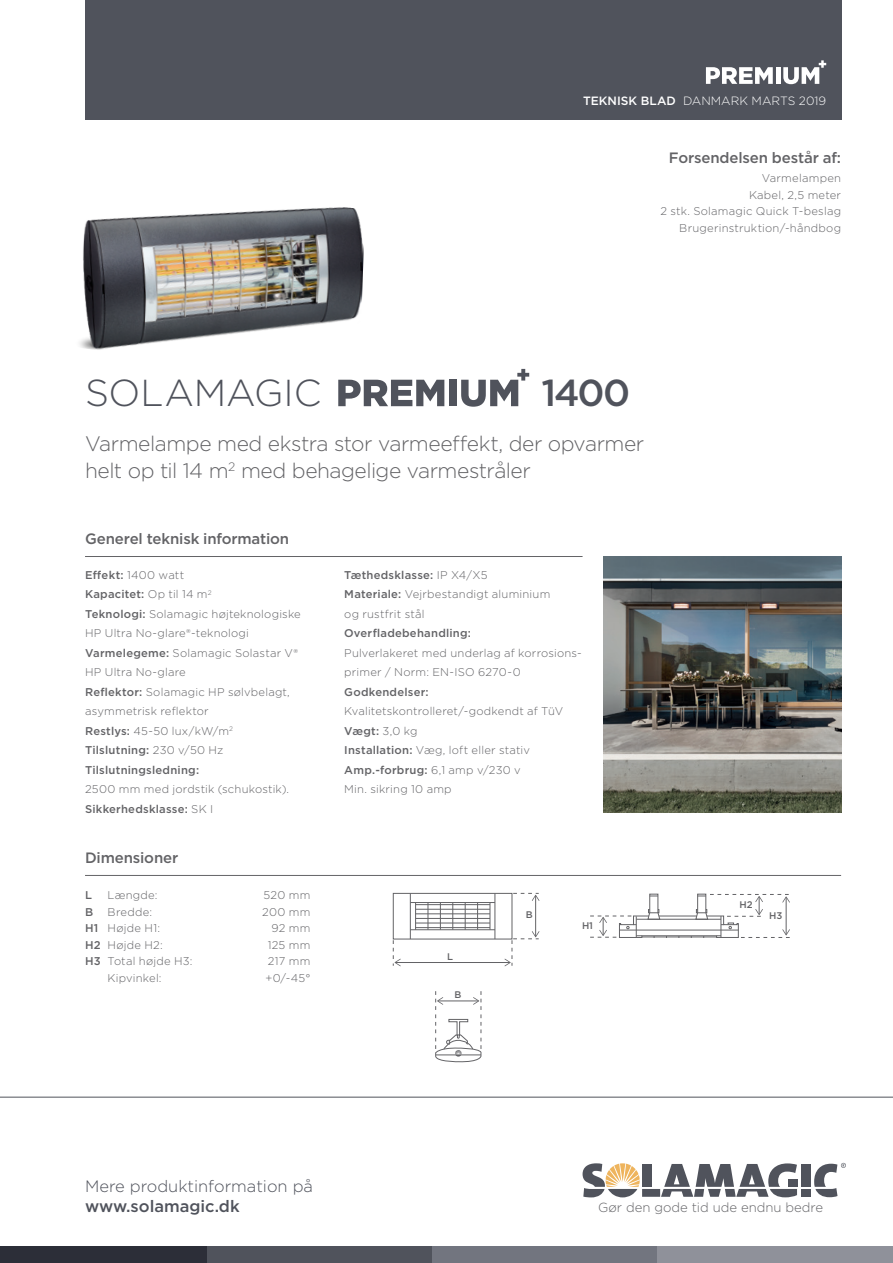
<style>
.page{position:relative;width:893px;height:1263px;background:#fff}
.page>*{position:absolute;margin:0;border:0;box-sizing:border-box;transform-origin:0 0}
.t1{font:300 37.5px "Gotham";letter-spacing:-.005em;color:#50535c}
.t2{font:500 37.5px "Gotham";color:#50535c}
.t3{font:300 21px "Gotham";letter-spacing:-.02em;color:#636366}
.t4{font:300 16.5px "Gotham";color:#50535c}
.t5{font:500 16.5px "Gotham";color:#50535c}
.t6{font:500 15px "Gotham";letter-spacing:-.01em;color:#636366}
.t7{font:300 13.2px "Gotham";color:#636366}
.t8{font:300 12px "Gotham";color:#fff}
.t9{font:300 11.25px/19.5px "Gotham";letter-spacing:.02em;color:#636366}
.t10{font:500 11.25px "Gotham";letter-spacing:.02em;color:#636366}
.t11{font:500 9.6px "Gotham";color:#636366}
.s1{font-weight:500}
.s2{font-weight:300}
</style>
<div class="page">
<div style="left:85px;top:0;width:756px;height:120px;background:#50535c"></div>
<svg style="left:706px;top:67px;width:67px;height:17px"></svg>
<hr style="left:776px;top:67px;width:4px;height:17px;background:#fff">
<svg style="left:783px;top:60px;width:43px;height:24px"></svg>
<svg style="left:583px;top:1163px;width:57px;height:34px"></svg>
<div style="left:642px;top:1164px;width:9px;height:23px;background:#50535c"></div>
<div style="left:642px;top:1189px;width:18px;height:8px;background:#50535c"></div>
<svg style="left:661px;top:1163px;width:136px;height:34px"></svg>
<div style="left:788px;top:1179px;width:9px;height:8px;background:#50535c"></div>
<div style="left:801px;top:1164px;width:9px;height:23px;background:#50535c"></div>
<div style="left:801px;top:1189px;width:9px;height:8px;background:#50535c"></div>
<svg style="left:814px;top:1163px;width:32px;height:34px"></svg>
<div style="left:656px;top:1246px;width:237px;height:17px;background:#8f919a"></div>
<div style="left:0;top:1246px;width:212px;height:17px;background:#2c2e38"></div>
<div style="left:207px;top:1246px;width:225px;height:17px;background:#50535c"></div>
<div style="left:432px;top:1246px;width:224px;height:17px;background:#72757f"></div>
<hr style="left:0;top:1097px;width:893px;height:1px;background:#50535c">
<svg style="left:338px;top:380px;width:106px;height:26px"></svg>
<div style="left:449px;top:380px;width:8px;height:26px;background:#50535c"></div>
<svg style="left:461px;top:369px;width:68px;height:38px"></svg>
<img style="left:79px;top:207px;width:286px;height:175px">
<hr style="left:85px;top:875px;width:756px;height:1px;background:#636366">
<svg style="left:392px;top:893px;width:147px;height:73px"></svg>
<svg style="left:435px;top:991px;width:47px;height:71px"></svg>
<svg style="left:590px;top:893px;width:200px;height:45px"></svg>
<hr style="left:659px;top:916px;width:38px;height:1px;background:#636366">
<hr style="left:85px;top:556px;width:498px;height:1px;background:#636366">
<img style="left:604px;top:556px;width:237px;height:257px">
<p class="t8" style="left:583px;top:93px;width:245px"><span class="s1">TEKNISK BLAD</span> DANMARK MARTS 2019</p>
<p class="t6" style="left:669px;top:148px;width:174px">Forsendelsen består af:</p>
<p class="t9" style="left:762px;top:168px;width:81px">Varmelampen</p>
<p class="t9" style="left:749px;top:185px;width:94px">Kabel, 2,5 meter</p>
<p class="t9" style="left:660px;top:201px;width:182px">2 stk. Solamagic Quick T-beslag</p>
<p class="t9" style="left:679px;top:218px;width:163px">Brugerinstruktion/-håndbog</p>
<p class="t1" style="left:85px;top:369px;width:238px">SOLAMAGIC</p>
<p class="t2" style="left:542px;top:368px;width:90px">1400</p>
<p class="t3" style="left:85px;top:430px;width:561px">Varmelampe med ekstra stor varmeeffekt, der opvarmer</p>
<p class="t3" style="left:85px;top:457px;width:447px">helt op til 14 m<sup>2</sup> med behagelige varmestråler</p>
<p class="t6" style="left:85px;top:528px;width:206px">Generel teknisk information</p>
<p class="t9" style="left:85px;top:565px;width:101px"><span class="s1">Effekt:</span> 1400 watt</p>
<p class="t10" style="left:85px;top:587px;width:128px">Kapacitet: <span class="s2">Op til 14 m</span><sup>2</sup></p>
<p class="t9" style="left:85px;top:604px;width:217px"><span class="s1">Teknologi:</span> Solamagic højteknologiske<br>HP Ultra No-glare®-teknologi<br><span class="s1">Varmelegeme:</span> Solamagic Solastar V®<br>HP Ultra No-glare</p>
<p class="t9" style="left:85px;top:682px;width:206px"><span class="s1">Reflektor:</span> Solamagic HP sølvbelagt, asymmetrisk reflektor</p>
<p class="t9" style="left:85px;top:721px;width:150px"><span class="s1">Restlys:</span> 45-50 lux/kW/m<sup>2</sup></p>
<p class="t10" style="left:85px;top:743px;width:140px">Tilslutning: <span class="s2">230 v/50 Hz</span></p>
<p class="t9" style="left:85px;top:760px;width:206px"><span class="s1">Tilslutningsledning:<br></span>2500 mm med jordstik (schukostik).</p>
<p class="t10" style="left:85px;top:802px;width:130px">Sikkerhedsklasse: <span class="s2">SK I</span></p>
<p class="t6" style="left:85px;top:847px;width:95px">Dimensioner</p>
<p class="t10" style="left:85px;top:888px;width:8px">L</p>
<p class="t9" style="left:108px;top:885px;width:52px">Længde:</p>
<p class="t9" style="left:264px;top:885px;width:48px">520 mm</p>
<p class="t10" style="left:85px;top:904px;width:10px">B</p>
<p class="t9" style="left:108px;top:902px;width:46px">Bredde:</p>
<p class="t9" style="left:262px;top:902px;width:50px">200 mm</p>
<p class="t9" style="left:85px;top:918px;width:77px"><span class="s1">H1</span> Højde H1:</p>
<p class="t9" style="left:271px;top:918px;width:41px">92 mm</p>
<p class="t9" style="left:85px;top:935px;width:79px"><span class="s1">H2</span> Højde H2:</p>
<p class="t9" style="left:268px;top:935px;width:44px">125 mm</p>
<p class="t9" style="left:85px;top:951px;width:109px"><span class="s1">H3</span> Total højde H3:</p>
<p class="t9" style="left:268px;top:951px;width:44px">217 mm</p>
<p class="t9" style="left:108px;top:968px;width:56px">Kipvinkel:</p>
<p class="t9" style="left:265px;top:968px;width:46px">+0/-45°</p>
<p class="t10" style="left:344px;top:568px;width:145px">Tæthedsklasse: <span class="s2">IP X4/X5</span></p>
<p class="t9" style="left:344px;top:584px;width:208px"><span class="s1">Materiale:</span> Vejrbestandigt aluminium og rustfrit stål</p>
<p class="t10" style="left:344px;top:626px;width:128px">Overfladebehandling:</p>
<p class="t9" style="left:344px;top:643px;width:239px">Pulverlakeret med underlag af korrosions&shy;primer / Norm: EN-ISO 6270-0</p>
<p class="t10" style="left:344px;top:685px;width:86px">Godkendelser:</p>
<p class="t9" style="left:344px;top:701px;width:221px">Kvalitetskontrolleret/-godkendt af TüV</p>
<p class="t10" style="left:344px;top:724px;width:75px">Vægt: <span class="s2">3,0 kg</span></p>
<p class="t9" style="left:344px;top:740px;width:187px"><span class="s1">Installation:</span> Væg, loft eller stativ</p>
<p class="t10" style="left:344px;top:763px;width:178px">Amp.-forbrug: <span class="s2">6,1 amp v/230 v</span></p>
<p class="t9" style="left:344px;top:779px;width:109px">Min. sikring 10 amp</p>
<p class="t11" style="left:447px;top:950px;width:7px">L</p>
<p class="t11" style="left:454px;top:988px;width:8px">B</p>
<p class="t11" style="left:526px;top:909px;width:8px">B</p>
<p class="t11" style="left:582px;top:919px;width:13px">H1</p>
<p class="t11" style="left:739px;top:898px;width:15px">H2</p>
<p class="t11" style="left:769px;top:909px;width:15px">H3</p>
<p class="t4" style="left:85px;top:1176px;width:230px">Mere produktinformation på</p>
<p class="t5" style="left:85px;top:1195px;width:156px">www.solamagic.dk</p>
<p class="t7" style="left:598px;top:1199px;width:227px">Gør den gode tid ude endnu bedre</p>
</div>
